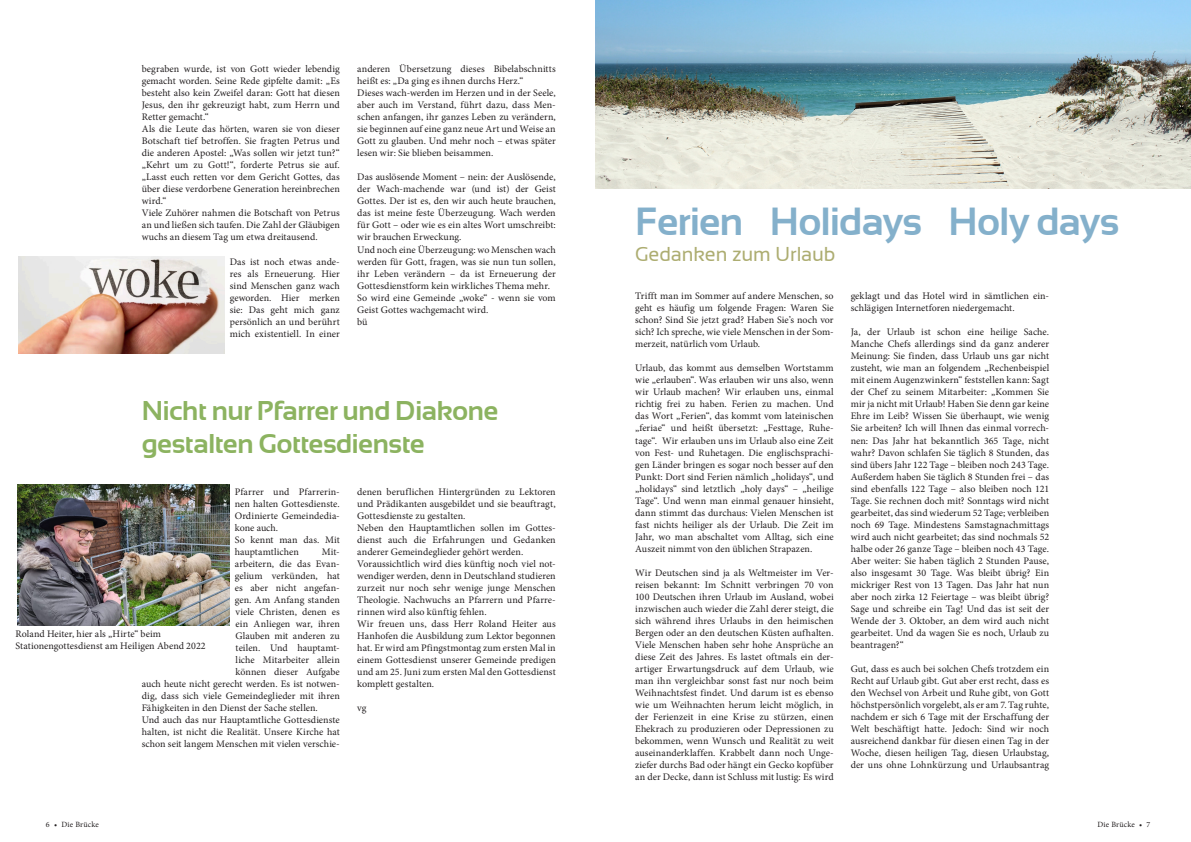
<style>
.page{position:relative;width:1191px;height:842px;background:#fff}
.page>*{position:absolute;margin:0;border:0;box-sizing:border-box;transform-origin:0 0}
.Überschrift_1{font:700 39px "Sansation";letter-spacing:-.015em;color:#84b0cb}
.t1{font:700 27px/32.4px "Sansation";letter-spacing:-.01em;color:#8cb360}
.Fließtext{font:20px "Sansation";letter-spacing:-.005em;color:#adad71}
.Fließtext-2{font:10px/12px "Minion Pro";letter-spacing:.005em;color:#231f20;text-align:justify}
.Bildlegende{font:10px/12px "Minion Pro";letter-spacing:.005em;color:#231f20}
.Fließtext-3{font:10px "Minion Pro";letter-spacing:.025em;color:#231f20}
.t2{font:8px "Minion Pro";letter-spacing:.02em;color:#231f20}
</style>
<div class="page">
<img style="left:595px;top:0;width:596px;height:188px">
<img style="left:19px;top:256px;width:206px;height:98px">
<img style="left:18px;top:485px;width:212px;height:140px">
<p class="Fließtext-2" style="left:142px;top:63px;width:200px">begraben wurde, ist von Gott wieder lebendig gemacht worden. Seine Rede gipfelte damit: „Es besteht also kein Zweifel daran: Gott hat diesen Jesus, den ihr gekreuzigt habt, zum Herrn und Retter gemacht.“</p>
<p class="Fließtext-2" style="left:142px;top:123px;width:200px">Als die Leute das hörten, waren sie von dieser Botschaft tief betroffen. Sie fragten Petrus und die anderen Apostel: „Was sollen wir jetzt tun?“ „Kehrt um zu Gott!“, forderte Petrus sie auf. „Lasst euch retten vor dem Gericht Gottes, das über diese verdorbene Generation hereinbrechen wird.“</p>
<p class="Fließtext-2" style="left:142px;top:207px;width:199px">Viele Zuhörer nahmen die Botschaft von Petrus an und ließen sich taufen. Die Zahl der Gläubigen wuchs an diesem Tag um etwa dreitausend.</p>
<p class="Fließtext-2" style="left:230px;top:255px;width:112px">Das ist noch etwas ande&shy;res als Erneuerung. Hier sind Menschen ganz wach geworden. Hier merken sie: Das geht mich ganz persönlich an und berührt mich existentiell. In einer</p>
<p class="Fließtext-2" style="left:357px;top:63px;width:200px">anderen Übersetzung dieses Bibelabschnitts heißt es: „Da ging es ihnen durchs Herz.“</p>
<p class="Fließtext-2" style="left:357px;top:87px;width:200px">Dieses wach-werden im Herzen und in der Seele, aber auch im Verstand, führt dazu, dass Men&shy;schen anfangen, ihr ganzes Leben zu verändern, sie beginnen auf eine ganz neue Art und Weise an Gott zu glauben. Und mehr noch – etwas später lesen wir: Sie blieben beisammen.</p>
<p class="Fließtext-2" style="left:357px;top:171px;width:200px">Das auslösende Moment – nein: der Auslösende, der Wach-machende war (und ist) der Geist Gottes. Der ist es, den wir auch heute brauchen, das ist meine feste Überzeugung. Wach werden für Gott – oder wie es ein altes Wort umschreibt: wir brauchen Erweckung.</p>
<p class="Fließtext-2" style="left:357px;top:243px;width:200px">Und noch eine Überzeugung: wo Menschen wach werden für Gott, fragen, was sie nun tun sollen, ihr Leben verändern – da ist Erneuerung der Gottesdienstform kein wirkliches Thema mehr.</p>
<p class="Fließtext-2" style="left:357px;top:291px;width:200px">So wird eine Gemeinde „woke“ - wenn sie vom<br>Geist Gottes wachgemacht wird.</p>
<p class="Fließtext-2" style="left:357px;top:315px;width:12px">bü</p>
<p class="t1" style="left:142px;top:395px;width:358px">Nicht nur Pfarrer und Diakone gestalten Gottesdienste</p>
<p class="Fließtext-2" style="left:235px;top:485px;width:107px">Pfarrer und Pfarrerin&shy;nen halten Gottesdienste.<br>Ordinierte Gemeindedia&shy;kone auch.</p>
<p class="Fließtext-2" style="left:235px;top:533px;width:107px">So kennt man das. Mit hauptamtlichen</p>
<p class="Fließtext-2" style="left:322px;top:545px;width:19px">Mit-</p>
<p class="Fließtext-2" style="left:235px;top:557px;width:107px">arbeitern, die das Evan-</p>
<p class="Fließtext-2" style="left:235px;top:569px;width:107px">gelium verkünden, hat</p>
<p class="Fließtext-2" style="left:235px;top:581px;width:107px">es aber nicht angefan-</p>
<p class="Fließtext-3" style="left:235px;top:593px;width:106px">gen. Am Anfang standen</p>
<p class="Fließtext-2" style="left:236px;top:605px;width:106px">viele Christen, denen es</p>
<p class="Fließtext-2" style="left:236px;top:617px;width:106px">ein Anliegen war, ihren</p>
<p class="Fließtext-2" style="left:236px;top:629px;width:106px">Glauben mit anderen zu</p>
<p class="Fließtext-2" style="left:236px;top:641px;width:106px">teilen. Und hauptamt-</p>
<p class="Fließtext-2" style="left:236px;top:653px;width:106px">liche Mitarbeiter allein</p>
<p class="Fließtext-2" style="left:236px;top:665px;width:106px">können dieser Aufgabe</p>
<p class="Fließtext-2" style="left:142px;top:677px;width:200px">auch heute nicht gerecht werden. Es ist notwen-</p>
<p class="Fließtext-2" style="left:142px;top:689px;width:199px">dig, dass sich viele Gemeindeglieder mit ihren</p>
<p class="Fließtext-2" style="left:142px;top:701px;width:178px">Fähigkeiten in den Dienst der Sache stellen.</p>
<p class="Fließtext-2" style="left:142px;top:713px;width:200px">Und auch das nur Hauptamtliche Gottesdienste halten, ist nicht die Realität. Unsere Kirche hat schon seit langem Menschen mit vielen verschie-</p>
<p class="Bildlegende" style="left:16px;top:628px;width:192px">Roland Heiter, hier als „Hirte“ beim<br>Stationengottesdienst am Heiligen Abend 2022</p>
<p class="Fließtext-2" style="left:357px;top:485px;width:200px">denen beruflichen Hintergründen zu Lektoren und Prädikanten ausgebildet und sie beauftragt, Gottesdienste zu gestalten.</p>
<p class="Fließtext-2" style="left:357px;top:521px;width:200px">Neben den Hauptamtlichen sollen im Gottes&shy;dienst auch die Erfahrungen und Gedanken anderer Gemeindeglieder gehört werden.</p>
<p class="Fließtext-2" style="left:357px;top:557px;width:200px">Voraussichtlich wird dies künftig noch viel not&shy;wendiger werden, denn in Deutschland studieren zurzeit nur noch sehr wenige junge Menschen Theologie. Nachwuchs an Pfarrern und Pfarre&shy;rinnen wird also künftig fehlen.</p>
<p class="Fließtext-2" style="left:357px;top:617px;width:200px">Wir freuen uns, dass Herr Roland Heiter aus Hanhofen die Ausbildung zum Lektor begonnen hat. Er wird am Pfingstmontag zum ersten Mal in einem Gottesdienst unserer Gemeinde predigen und am 25. Juni zum ersten Mal den Gottesdienst komplett gestalten.</p>
<p class="Fließtext-2" style="left:357px;top:701px;width:11px">vg</p>
<p class="Überschrift_1" style="left:635px;top:199px;width:485px">Ferien – Holidays – Holy days</p>
<p class="Fließtext" style="left:635px;top:242px;width:202px">Gedanken zum Urlaub</p>
<p class="Fließtext-2" style="left:635px;top:290px;width:200px">Trifft man im Sommer auf andere Menschen, so geht es häufig um folgende Fragen: Waren Sie schon? Sind Sie jetzt grad? Haben Sie’s noch vor sich? Ich spreche, wie viele Menschen in der Som&shy;merzeit, natürlich vom Urlaub.</p>
<p class="Fließtext-2" style="left:635px;top:362px;width:200px">Urlaub, das kommt aus demselben Wortstamm wie „erlauben“. Was erlauben wir uns also, wenn wir Urlaub machen? Wir erlauben uns, einmal richtig frei zu haben. Ferien zu machen. Und das Wort „Ferien“, das kommt vom lateinischen „feriae“ und heißt übersetzt: „Festtage, Ruhe&shy;tage“. Wir erlauben uns im Urlaub also eine Zeit von Fest- und Ruhetagen. Die englischsprachi&shy;gen Länder bringen es sogar noch besser auf den Punkt: Dort sind Ferien nämlich „holidays“, und „holidays“ sind letztlich „holy days“ – „heilige Tage“. Und wenn man einmal genauer hinsieht, dann stimmt das durchaus: Vielen Menschen ist fast nichts heiliger als der Urlaub. Die Zeit im Jahr, wo man abschaltet vom Alltag, sich eine Auszeit nimmt von den üblichen Strapazen.</p>
<p class="Fließtext-2" style="left:635px;top:566px;width:200px">Wir Deutschen sind ja als Weltmeister im Ver&shy;reisen bekannt: Im Schnitt verbringen 70 von 100 Deutschen ihren Urlaub im Ausland, wobei inzwischen auch wieder die Zahl derer steigt, die sich während ihres Urlaubs in den heimischen Bergen oder an den deutschen Küsten aufhalten.<br>Viele Menschen haben sehr hohe Ansprüche an diese Zeit des Jahres. Es lastet oftmals ein der&shy;artiger Erwartungsdruck auf dem Urlaub, wie man ihn vergleichbar sonst fast nur noch beim Weihnachtsfest findet. Und darum ist es ebenso wie um Weihnachten herum leicht möglich, in der Ferienzeit in eine Krise zu stürzen, einen Ehekrach zu produzieren oder Depressionen zu bekommen, wenn Wunsch und Realität zu weit auseinanderklaffen. Krabbelt dann noch Unge&shy;ziefer durchs Bad oder hängt ein Gecko kopfüber an der Decke, dann ist Schluss mit lustig: Es wird</p>
<p class="Fließtext-2" style="left:850px;top:290px;width:200px">geklagt und das Hotel wird in sämtlichen ein&shy;schlägigen Internetforen niedergemacht.</p>
<p class="Fließtext-2" style="left:850px;top:326px;width:200px">Ja, der Urlaub ist schon eine heilige Sache.<br>Manche Chefs allerdings sind da ganz anderer Meinung: Sie finden, dass Urlaub uns gar nicht zusteht, wie man an folgendem „Rechenbeispiel mit einem Augenzwinkern“ feststellen kann: Sagt der Chef zu seinem Mitarbeiter: „Kommen Sie mir ja nicht mit Urlaub! Haben Sie denn gar keine Ehre im Leib? Wissen Sie überhaupt, wie wenig Sie arbeiten? Ich will Ihnen das einmal vorrech&shy;nen: Das Jahr hat bekanntlich 365 Tage, nicht wahr? Davon schlafen Sie täglich 8 Stunden, das sind übers Jahr 122 Tage – bleiben noch 243 Tage.<br>Außerdem haben Sie täglich 8 Stunden frei – das sind ebenfalls 122 Tage – also bleiben noch 121<br>Tage. Sie rechnen doch mit? Sonntags wird nicht gearbeitet, das sind wiederum 52 Tage; verbleiben noch 69 Tage. Mindestens Samstagnachmittags wird auch nicht gearbeitet; das sind nochmals 52 halbe oder 26 ganze Tage – bleiben noch 43 Tage.<br>Aber weiter: Sie haben täglich 2 Stunden Pause, also insgesamt 30 Tage. Was bleibt übrig? Ein mickriger Rest von 13 Tagen. Das Jahr hat nun aber noch zirka 12 Feiertage – was bleibt übrig?<br>Sage und schreibe ein Tag! Und das ist seit der Wende der 3. Oktober, an dem wird auch nicht gearbeitet. Und da wagen Sie es noch, Urlaub zu beantragen?“</p>
<p class="Fließtext-2" style="left:850px;top:662px;width:200px">Gut, dass es auch bei solchen Chefs trotzdem ein Recht auf Urlaub gibt. Gut aber erst recht, dass es den Wechsel von Arbeit und Ruhe gibt, von Gott höchstpersönlich vorgelebt, als er am 7. Tag ruhte, nachdem er sich 6 Tage mit der Erschaffung der Welt beschäftigt hatte. Jedoch: Sind wir noch ausreichend dankbar für diesen einen Tag in der Woche, diesen heiligen Tag, diesen Urlaubstag, der uns ohne Lohnkürzung und Urlaubsantrag</p>
<p class="t2" style="left:46px;top:819px;width:55px">6 • Die Brücke</p>
<p class="t2" style="left:1097px;top:819px;width:55px">Die Brücke • 7</p>
</div>
